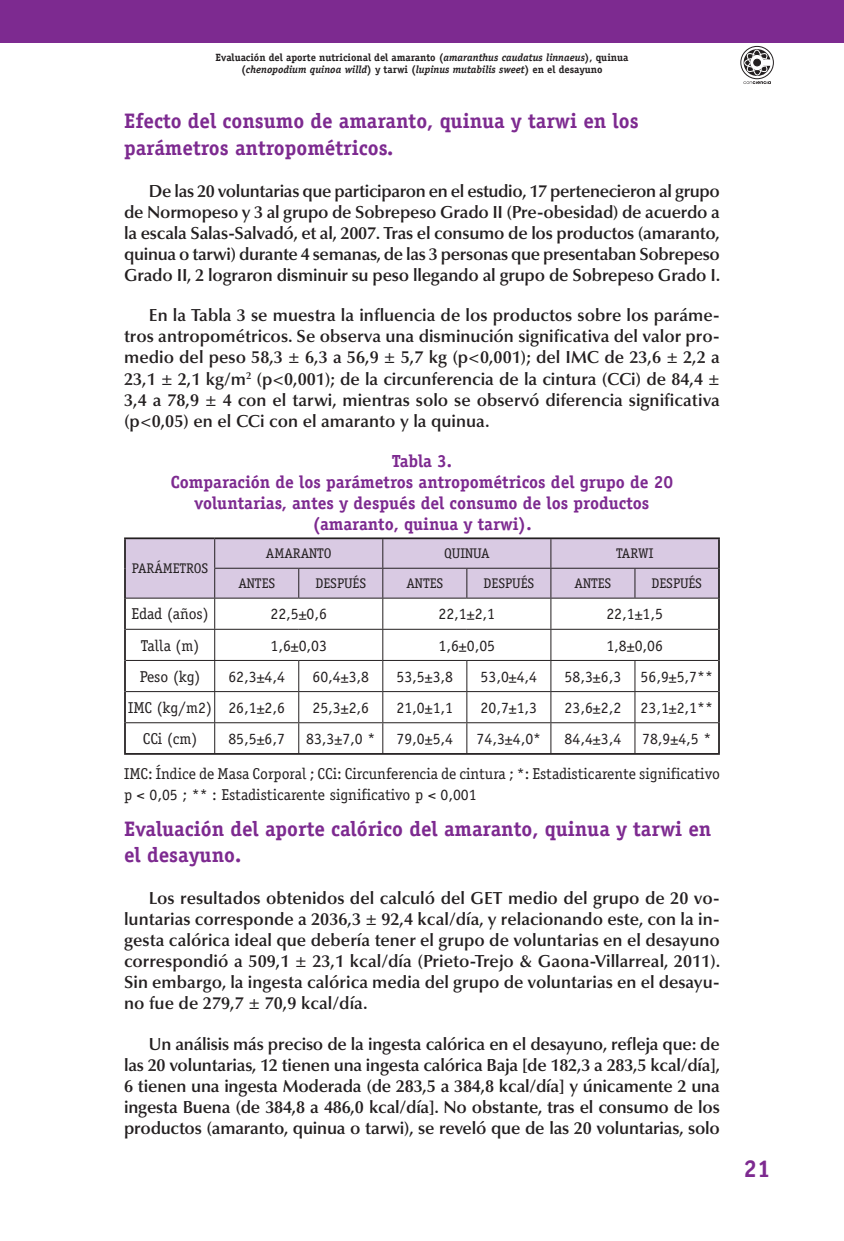
<style>
.page{position:relative;width:844px;height:1241px;background:#fff}
.page>*{position:absolute;margin:0;border:0;box-sizing:border-box;transform-origin:0 0}
.t1{font:700 24.5px "Officina Serif Std";color:#7d2a90}
.t2{font:700 21px/26.2px "Officina Serif Std";color:#7d2a90}
.t3{font:600 17.5px/21px "Optima LT Std";letter-spacing:-.005em;color:#231f20;text-align:justify}
.t4{font:700 17.5px/21px "Officina Serif Std";color:#7d2a90;text-align:center}
.t5{font:15.75px/21px "Officina Serif Std";color:#231f20}
.t6{font:14px "Officina Serif Std";color:#231f20}
.t7{font:700 10.5px/12.2px "Officina Serif Std";color:#231f20;text-align:center}
.s1{font-style:italic}
</style>
<div class="page">
<div style="left:0;top:0;width:843px;height:42px;background:#7d2a90"></div>
<svg style="left:740px;top:46px;width:33px;height:33px"></svg>
<div style="left:740px;top:46px;width:33px;height:33px;border:1px solid #231f20;border-radius:50%"></div>
<svg style="left:743px;top:49px;width:27px;height:35px"></svg>
<hr style="left:124px;top:537px;width:91px;height:2px;background:#231f20">
<hr style="left:124px;top:539px;width:2px;height:29px;background:#231f20">
<hr style="left:215px;top:537px;width:504px;height:2px;background:#231f20">
<hr style="left:124px;top:568px;width:2px;height:30px;background:#231f20">
<hr style="left:124px;top:598px;width:2px;height:31px;background:#231f20">
<hr style="left:718px;top:598px;width:1px;height:31px;background:#231f20">
<hr style="left:124px;top:629px;width:2px;height:31px;background:#231f20">
<hr style="left:718px;top:629px;width:1px;height:31px;background:#231f20">
<hr style="left:124px;top:660px;width:2px;height:31px;background:#231f20">
<hr style="left:718px;top:660px;width:1px;height:31px;background:#231f20">
<hr style="left:124px;top:691px;width:2px;height:31px;background:#231f20">
<hr style="left:718px;top:691px;width:1px;height:31px;background:#231f20">
<hr style="left:124px;top:722px;width:2px;height:31px;background:#231f20">
<hr style="left:718px;top:722px;width:1px;height:31px;background:#231f20">
<hr style="left:124px;top:753px;width:595px;height:1px;background:#231f20">
<svg style="left:125px;top:538px;width:594px;height:60px;background:#d1c2da"></svg>
<hr style="left:126px;top:597px;width:173px;height:1px;background:#231f20">
<hr style="left:214px;top:598px;width:1px;height:30px;background:#231f20">
<hr style="left:299px;top:597px;width:167px;height:1px;background:#231f20">
<hr style="left:382px;top:598px;width:1px;height:30px;background:#231f20">
<hr style="left:466px;top:597px;width:168px;height:1px;background:#231f20">
<hr style="left:550px;top:598px;width:1px;height:30px;background:#231f20">
<hr style="left:634px;top:597px;width:84px;height:1px;background:#231f20">
<hr style="left:126px;top:628px;width:173px;height:1px;background:#231f20">
<hr style="left:214px;top:629px;width:1px;height:31px;background:#231f20">
<hr style="left:299px;top:628px;width:167px;height:1px;background:#231f20">
<hr style="left:382px;top:629px;width:1px;height:31px;background:#231f20">
<hr style="left:466px;top:628px;width:168px;height:1px;background:#231f20">
<hr style="left:550px;top:629px;width:1px;height:31px;background:#231f20">
<hr style="left:634px;top:628px;width:84px;height:1px;background:#231f20">
<hr style="left:126px;top:660px;width:173px;height:1px;background:#231f20">
<hr style="left:214px;top:660px;width:1px;height:31px;background:#231f20">
<hr style="left:299px;top:660px;width:84px;height:1px;background:#231f20">
<hr style="left:298px;top:660px;width:1px;height:31px;background:#231f20">
<hr style="left:383px;top:660px;width:83px;height:1px;background:#231f20">
<hr style="left:382px;top:660px;width:1px;height:31px;background:#231f20">
<hr style="left:466px;top:660px;width:84px;height:1px;background:#231f20">
<hr style="left:466px;top:660px;width:1px;height:31px;background:#231f20">
<hr style="left:550px;top:660px;width:84px;height:1px;background:#231f20">
<hr style="left:550px;top:660px;width:1px;height:31px;background:#231f20">
<hr style="left:634px;top:660px;width:84px;height:1px;background:#231f20">
<hr style="left:634px;top:660px;width:1px;height:31px;background:#231f20">
<hr style="left:126px;top:691px;width:173px;height:1px;background:#231f20">
<hr style="left:214px;top:692px;width:1px;height:30px;background:#231f20">
<hr style="left:299px;top:691px;width:84px;height:1px;background:#231f20">
<hr style="left:298px;top:692px;width:1px;height:30px;background:#231f20">
<hr style="left:383px;top:691px;width:83px;height:1px;background:#231f20">
<hr style="left:382px;top:692px;width:1px;height:30px;background:#231f20">
<hr style="left:466px;top:691px;width:84px;height:1px;background:#231f20">
<hr style="left:466px;top:692px;width:1px;height:30px;background:#231f20">
<hr style="left:550px;top:691px;width:84px;height:1px;background:#231f20">
<hr style="left:550px;top:692px;width:1px;height:30px;background:#231f20">
<hr style="left:634px;top:691px;width:84px;height:1px;background:#231f20">
<hr style="left:634px;top:692px;width:1px;height:30px;background:#231f20">
<hr style="left:126px;top:722px;width:173px;height:1px;background:#231f20">
<hr style="left:214px;top:723px;width:1px;height:30px;background:#231f20">
<hr style="left:299px;top:722px;width:84px;height:1px;background:#231f20">
<hr style="left:298px;top:723px;width:1px;height:30px;background:#231f20">
<hr style="left:383px;top:722px;width:83px;height:1px;background:#231f20">
<hr style="left:382px;top:723px;width:1px;height:30px;background:#231f20">
<hr style="left:466px;top:722px;width:84px;height:1px;background:#231f20">
<hr style="left:466px;top:723px;width:1px;height:30px;background:#231f20">
<hr style="left:550px;top:722px;width:84px;height:1px;background:#231f20">
<hr style="left:550px;top:723px;width:1px;height:30px;background:#231f20">
<hr style="left:634px;top:722px;width:84px;height:1px;background:#231f20">
<hr style="left:634px;top:723px;width:1px;height:30px;background:#231f20">
<p class="t7" style="left:215px;top:52px;width:414px">Evaluación del aporte nutricional del amaranto (<span class="s1">amaranthus caudatus linnaeus</span>), quinua (<span class="s1">chenopodium quinoa willd</span>) y tarwi (<span class="s1">lupinus mutabilis sweet</span>) en el desayuno</p>
<p class="t2" style="left:124px;top:110px;width:516px">Efecto del consumo de amaranto, quinua y tarwi en los parámetros antropométricos.</p>
<p class="t3" style="left:124px;top:181px;width:597px;text-indent:25px">De las 20 voluntarias que participaron en el estudio, 17 pertenecieron al grupo de Normopeso y 3 al grupo de Sobrepeso Grado II (Pre-obesidad) de acuerdo a la escala Salas-Salvadó, et al, 2007. Tras el consumo de los productos (amaranto, quinua o tarwi) durante 4 semanas, de las 3 personas que presentaban Sobrepeso Grado II, 2 lograron disminuir su peso llegando al grupo de Sobrepeso Grado I.</p>
<p class="t3" style="left:124px;top:306px;width:597px;text-indent:25px">En la Tabla 3 se muestra la influencia de los productos sobre los paráme&shy;tros antropométricos. Se observa una disminución significativa del valor pro&shy;medio del peso 58,3 ± 6,3 a 56,9 ± 5,7 kg (p&lt;0,001); del IMC de 23,6 ± 2,2 a 23,1 ± 2,1 kg/m<sup>2</sup> (p&lt;0,001); de la circunferencia de la cintura (CCi) de 84,4 ± 3,4 a 78,9 ± 4 con el tarwi, mientras solo se observó diferencia significativa (p&lt;0,05) en el CCi con el amaranto y la quinua.</p>
<p class="t4" style="left:171px;top:452px;width:504px">Tabla 3.<br>Comparación de los parámetros antropométricos del grupo de 20 voluntarias, antes y después del consumo de los productos (amaranto, quinua y tarwi).</p>
<p class="t6" style="left:132px;top:563px;width:78px">PARÁMETROS</p>
<p class="t6" style="left:266px;top:548px;width:67px">AMARANTO</p>
<p class="t6" style="left:444px;top:548px;width:47px">QUINUA</p>
<p class="t6" style="left:616px;top:548px;width:39px">TARWI</p>
<p class="t6" style="left:238px;top:578px;width:38px">ANTES</p>
<p class="t6" style="left:315px;top:578px;width:52px">DESPUÉS</p>
<p class="t6" style="left:406px;top:578px;width:38px">ANTES</p>
<p class="t6" style="left:483px;top:578px;width:52px">DESPUÉS</p>
<p class="t6" style="left:574px;top:578px;width:38px">ANTES</p>
<p class="t6" style="left:651px;top:578px;width:52px">DESPUÉS</p>
<p class="t5" style="left:131px;top:605px;width:79px">Edad (años)</p>
<p class="t5" style="left:270px;top:605px;width:58px">22,5±0,6</p>
<p class="t5" style="left:438px;top:605px;width:58px">22,1±2,1</p>
<p class="t5" style="left:606px;top:605px;width:58px">22,1±1,5</p>
<p class="t5" style="left:141px;top:636px;width:60px">Talla (m)</p>
<p class="t5" style="left:270px;top:636px;width:58px">1,6±0,03</p>
<p class="t5" style="left:438px;top:636px;width:58px">1,6±0,05</p>
<p class="t5" style="left:606px;top:636px;width:58px">1,8±0,06</p>
<p class="t5" style="left:140px;top:667px;width:62px">Peso (kg)</p>
<p class="t5" style="left:228px;top:667px;width:58px">62,3±4,4</p>
<p class="t5" style="left:312px;top:667px;width:58px">60,4±3,8</p>
<p class="t5" style="left:396px;top:667px;width:58px">53,5±3,8</p>
<p class="t5" style="left:480px;top:667px;width:58px">53,0±4,4</p>
<p class="t5" style="left:564px;top:667px;width:150px">58,3±6,3 56,9±5,7**</p>
<p class="t5" style="left:128px;top:698px;width:158px">IMC (kg/m2) 26,1±2,6</p>
<p class="t5" style="left:312px;top:698px;width:58px">25,3±2,6</p>
<p class="t5" style="left:396px;top:698px;width:58px">21,0±1,1</p>
<p class="t5" style="left:480px;top:698px;width:58px">20,7±1,3</p>
<p class="t5" style="left:564px;top:698px;width:150px">23,6±2,2 23,1±2,1**</p>
<p class="t5" style="left:143px;top:729px;width:56px">CCi (cm)</p>
<p class="t5" style="left:228px;top:729px;width:58px">85,5±6,7</p>
<p class="t5" style="left:306px;top:729px;width:71px">83,3±7,0 *</p>
<p class="t5" style="left:396px;top:729px;width:58px">79,0±5,4</p>
<p class="t5" style="left:476px;top:729px;width:66px">74,3±4,0*</p>
<p class="t5" style="left:564px;top:729px;width:58px">84,4±3,4</p>
<p class="t5" style="left:642px;top:729px;width:71px">78,9±4,5 *</p>
<p class="t5" style="left:124px;top:764px;width:597px">IMC: Índice de Masa Corporal ; CCi: Circunferencia de cintura ; *: Estadisticarente significativo p &lt; 0,05 ; ** : Estadisticarente significativo p &lt; 0,001</p>
<p class="t2" style="left:124px;top:817px;width:588px">Evaluación del aporte calórico del amaranto, quinua y tarwi en el desayuno.</p>
<p class="t3" style="left:124px;top:888px;width:597px;text-indent:25px">Los resultados obtenidos del calculó del GET medio del grupo de 20 vo&shy;luntarias corresponde a 2036,3 ± 92,4 kcal/día, y relacionando este, con la in&shy;gesta calórica ideal que debería tener el grupo de voluntarias en el desayuno correspondió a 509,1 ± 23,1 kcal/día (Prieto-Trejo &amp; Gaona-Villarreal, 2011).<br>Sin embargo, la ingesta calórica media del grupo de voluntarias en el desayu&shy;no fue de 279,7 ± 70,9 kcal/día.</p>
<p class="t3" style="left:124px;top:1034px;width:597px;text-indent:25px">Un análisis más preciso de la ingesta calórica en el desayuno, refleja que: de las 20 voluntarias, 12 tienen una ingesta calórica Baja [de 182,3 a 283,5 kcal/día], 6 tienen una ingesta Moderada (de 283,5 a 384,8 kcal/día] y únicamente 2 una ingesta Buena (de 384,8 a 486,0 kcal/día]. No obstante, tras el consumo de los productos (amaranto, quinua o tarwi), se reveló que de las 20 voluntarias, solo</p>
<h1 class="t1" style="left:743px;top:1158px;width:29px">21</h1>
</div>
